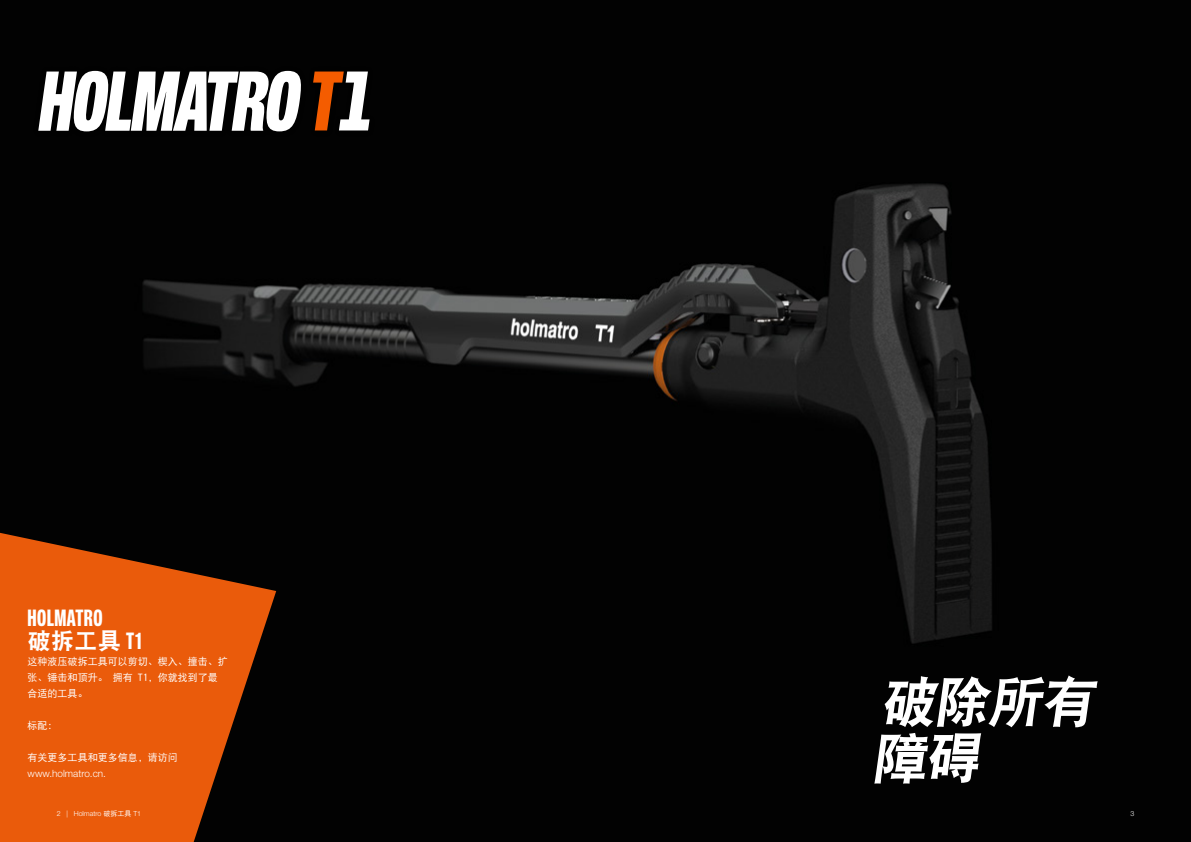
<style>
.page{position:relative;width:1191px;height:842px;background:#fff}
.page>*{position:absolute;margin:0;border:0;box-sizing:border-box;transform-origin:0 0}
.t1{font:55.1px/56.5px "DFP Hei W9";color:#fff}
.t2{font:700 23px "Neue Helvetica Pro 79 Cm";letter-spacing:.02em;color:#fff}
.t3{font:23px "DF Hei W9";color:#fff}
.t4{font:10px/16px "DF Hei W5";color:#fff}
.t5{font:300 10px "Helvetica Neue LT Std";color:#fff}
.t6{font:300 7px "Helvetica Neue LT Std";color:#fff}
.s1{font-family:"Neue Helvetica Pro 79 Cm";font-weight:700}
.s2{font-family:"DF Hei W5";font-weight:400}
</style>
<div class="page">
<img style="left:0;top:0;width:1191px;height:842px">
<svg style="left:0;top:533px;width:276px;height:309px;background:#b94809"></svg>
<div style="left:33px;top:65px;width:342px;height:72px;background:#000"></div>
<svg style="left:313px;top:72px;width:56px;height:58px"></svg>
<svg style="left:38px;top:71px;width:263px;height:60px"></svg>
<h2 class="t2" style="left:28px;top:604px;width:77px">HOLMATRO</h2>
<h2 class="t3" style="left:28px;top:629px;width:117px">破拆工具 <span class="s1">T1</span></h2>
<p class="t4" style="left:28px;top:653px;width:202px">这种液压破拆工具可以剪切、楔入、撞击、扩张、锤击和顶升。 拥有 T1，你就找到了最合适的工具。</p>
<p class="t4" style="left:28px;top:717px;width:32px">标配：</p>
<p class="t4" style="left:28px;top:749px;width:152px">有关更多工具和更多信息，请访问</p>
<p class="t5" style="left:28px;top:767px;width:80px">www.holmatro.cn.</p>
<p class="t6" style="left:57px;top:809px;width:86px">2 | Holmatro <span class="s2">破拆工具</span> T1</p>
<p class="t6" style="left:1130px;top:809px;width:5px">3</p>
<h1 class="t1" style="left:872px;top:673px;width:232px">破除所有障碍</h1>
</div>
